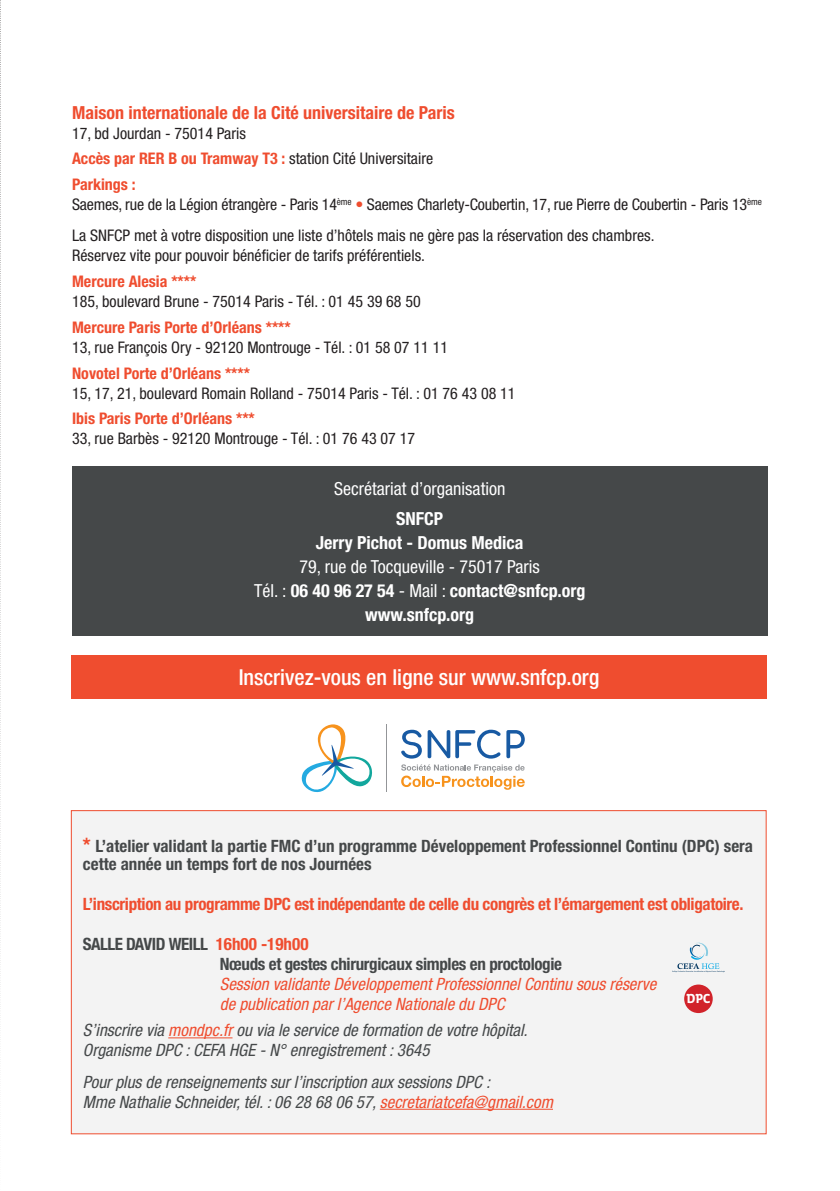
<style>
.page{position:relative;width:840px;height:1191px;background:#fff}
.page>*{position:absolute;margin:0;border:0;box-sizing:border-box;transform-origin:0 0}
.t1{font:500 condensed 22px "Helvetica Neue";color:#fff}
.t2{font:condensed 18px/24px "Helvetica Neue";color:#fff;text-align:center}
.t3{font:700 condensed 18px "Helvetica Neue";color:#ef4d2f}
.t4{font:700 condensed 18px/24px "Helvetica Neue";color:#fff;text-align:center}
.t5{font:italic condensed 17px/20px "Helvetica Neue";color:#454849}
.t6{font:700 condensed 17px/18px "Helvetica Neue";color:#454849}
.t7{font:italic condensed 17px/20px "Helvetica Neue";color:#ef4d2f}
.t8{font:700 condensed 17px "Helvetica Neue";letter-spacing:-.02em;color:#ef4d2f}
.t9{font:700 condensed 17px/20px "Helvetica Neue";letter-spacing:-.02em;color:#454849}
.t10{font:condensed 16px/25.6px "Helvetica Neue";color:#231f20}
.t11{font:700 condensed 16px "Helvetica Neue";color:#ef4d2f}
.t12{font:700 13.4px "Vista Sans Alt";color:#fff}
.s1{font-weight:700;color:#ef4d2f}
.s2{color:#ef4d2f}
.s3{font-weight:700}
.s4{font-size:20px;color:#ef4d2f}
</style>
<div class="page">
<div style="left:71px;top:654px;width:695px;height:44px;background:#ef4d2f"></div>
<div style="left:72px;top:466px;width:695px;height:170px;background:#454849"></div>
<svg style="left:301px;top:724px;width:71px;height:69px"></svg>
<svg style="left:401px;top:764px;width:123px;height:25px"></svg>
<svg style="left:401px;top:729px;width:20px;height:29px"></svg>
<svg style="left:427px;top:729px;width:73px;height:29px"></svg>
<svg style="left:506px;top:730px;width:18px;height:28px"></svg>
<hr style="left:386px;top:724px;width:1px;height:68px;background:#939598">
<svg style="left:0;top:0;width:1px;height:1018px"></svg>
<div style="left:71px;top:810px;width:694px;height:323px;background:#f3f3f3"></div>
<hr style="left:168px;top:1037px;width:64px;height:1px;background:#ef4d2f">
<hr style="left:379px;top:1108px;width:173px;height:1px;background:#ef4d2f">
<div style="left:685px;top:986px;width:25px;height:25px;background:#d1232a;border-radius:50%"></div>
<div style="left:683px;top:984px;width:29px;height:29px;border:3px solid #d1232a;border-radius:50%"></div>
<svg style="left:672px;top:942px;width:52px;height:30px"></svg>
<p class="t3" style="left:72px;top:101px;width:384px">Maison internationale de la Cité universitaire de Paris</p>
<p class="t10" style="left:72px;top:120px;width:362px">17, bd Jourdan - 75014 Paris<br><span class="s1">Accès par RER B ou Tramway T3 :</span> station Cité Universitaire<br><span class="s1">Parkings :</span></p>
<p class="t10" style="left:72px;top:189px;width:691px;line-height:31.4px">Saemes, rue de la Légion étrangère - Paris 14<sup>ème</sup> <span class="s2">•</span> Saemes Charlety-Coubertin, 17, rue Pierre de Coubertin - Paris 13<sup>ème<br></sup>La SNFCP met à votre disposition une liste d’hôtels mais ne gère pas la réservation des chambres.</p>
<p class="t10" style="left:72px;top:243px;width:354px">Réservez vite pour pouvoir bénéficier de tarifs préférentiels.</p>
<p class="t11" style="left:72px;top:272px;width:126px">Mercure Alesia ****</p>
<p class="t10" style="left:72px;top:288px;width:350px">185, boulevard Brune - 75014 Paris - Tél. : 01 45 39 68 50</p>
<p class="t11" style="left:72px;top:317px;width:220px">Mercure Paris Porte d’Orléans ****</p>
<p class="t10" style="left:72px;top:334px;width:377px">13, rue François Ory - 92120 Montrouge - Tél. : 01 58 07 11 11</p>
<p class="t11" style="left:72px;top:363px;width:179px">Novotel Porte d’Orléans ****</p>
<p class="t10" style="left:72px;top:380px;width:445px">15, 17, 21, boulevard Romain Rolland - 75014 Paris - Tél. : 01 76 43 08 11</p>
<p class="t11" style="left:72px;top:409px;width:184px">Ibis Paris Porte d’Orléans ***</p>
<p class="t10" style="left:72px;top:425px;width:344px">33, rue Barbès - 92120 Montrouge - Tél. : 01 76 43 07 17</p>
<p class="t2" style="left:334px;top:477px;width:173px">Secrétariat d’organisation</p>
<p class="t4" style="left:316px;top:506px;width:209px">SNFCP<br>Jerry Pichot - Domus Medica</p>
<p class="t2" style="left:254px;top:554px;width:332px">79, rue de Tocqueville - 75017 Paris<br>Tél. : <span class="s3">06 40 96 27 54</span> - Mail : <span class="s3">contact@snfcp.org www.snfcp.org</span></p>
<h1 class="t1" style="left:238px;top:664px;width:362px">Inscrivez-vous en ligne sur www.snfcp.org</h1>
<p class="t6" style="left:83px;top:837px;width:671px"><span class="s4">*</span> L’atelier validant la partie FMC d’un programme Développement Professionnel Continu (DPC) sera cette année un temps fort de nos Journées</p>
<p class="t8" style="left:83px;top:894px;width:661px">L’inscription au programme DPC est indépendante de celle du congrès et l’émargement est obligatoire.</p>
<p class="t9" style="left:220px;top:934px;width:343px;text-indent:-137px">SALLE DAVID WEILL <span class="s2">16h00 -19h00<br></span>Nœuds et gestes chirurgicaux simples en proctologie</p>
<p class="t7" style="left:220px;top:974px;width:437px">Session validante Développement Professionnel Continu sous réserve de publication par l’Agence Nationale du DPC</p>
<p class="t5" style="left:83px;top:1020px;width:446px">S’inscrire via <span class="s2">mondpc.fr</span> ou via le service de formation de votre hôpital.<br>Organisme DPC : CEFA HGE - N° enregistrement : 3645</p>
<p class="t5" style="left:83px;top:1071px;width:471px">Pour plus de renseignements sur l’inscription aux sessions DPC :<br>Mme Nathalie Schneider, tél. : 06 28 68 06 57, <span class="s2">secretariatcefa@gmail.com</span></p>
<p class="t12" style="left:685px;top:992px;width:26px">DPC</p>
</div>
